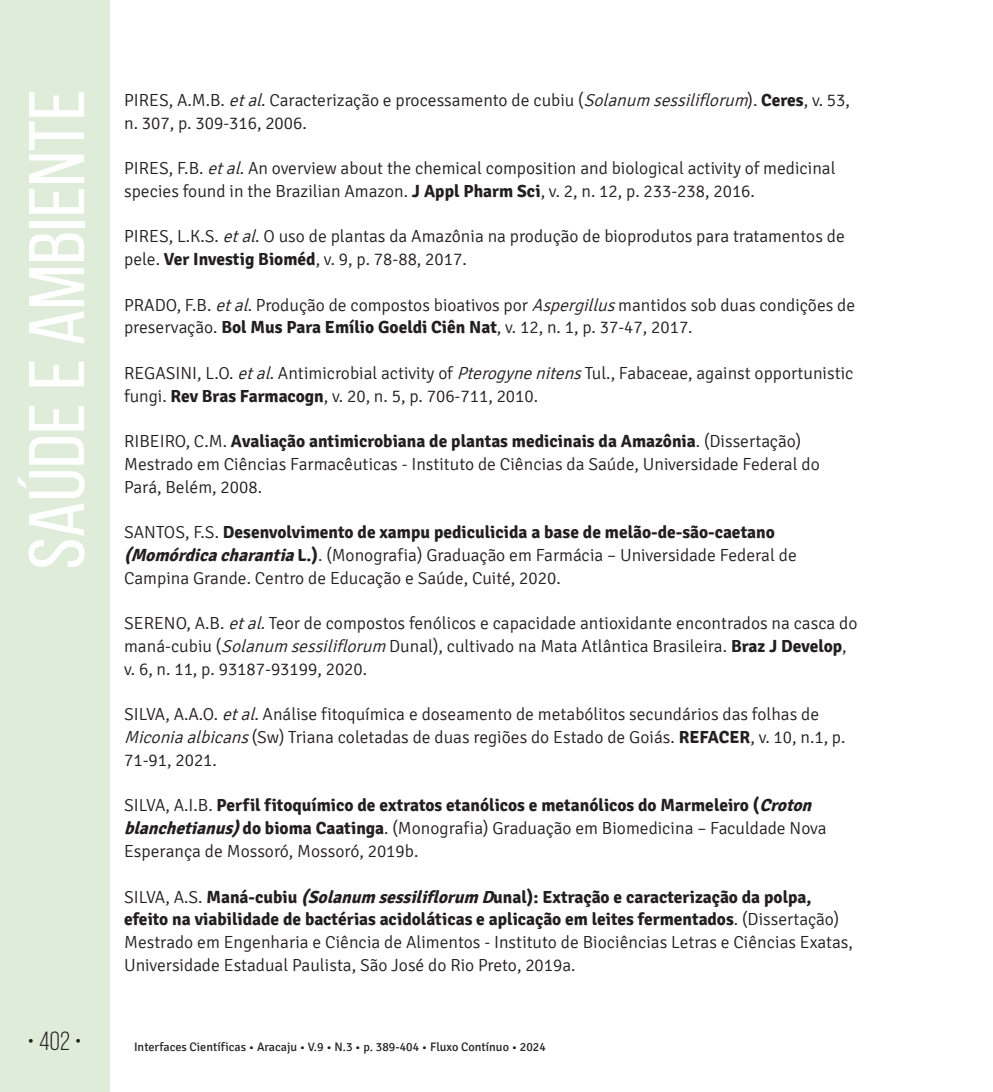
<style>
.page{position:relative;width:993px;height:1092px;background:#fff}
.page>*{position:absolute;margin:0;border:0;box-sizing:border-box;transform-origin:0 0}
.t1{font:78.75px "Bebas Neue";color:#fff;scale:1.09 1}
.t2{font:26.25px "Bebas Neue";color:#231f20}
.t3{font:300 17.5px/22.8px "Signika";color:#231f20}
.t4{font:12.25px "Signika";color:#231f20}
.s1{font-style:italic}
.s2{font-weight:700}
.s3{font-weight:700;font-style:italic}
</style>
<div class="page">
<div style="left:0;top:0;width:109px;height:1091px;background:#deecd9"></div>
<h1 class="t1" style="left:14px;top:569px;width:442px;rotate:-90deg">Saúde e Ambiente</h1>
<p class="t3" style="left:124px;top:89px;width:727px">PIRES, A.M.B. <span class="s1">etal</span>. Caracterização e processamento de cubiu (<span class="s1">Solanum sessiliflorum</span>). <span class="s2">Ceres</span>, v. 53, n. 307, p. 309-316, 2006.</p>
<p class="t3" style="left:124px;top:157px;width:712px">PIRES, F.B. <span class="s1">etal</span>. An overview about the chemical composition and biological activity of medicinal species found in the Brazilian Amazon. <span class="s2">J Appl Pharm Sci</span>, v. 2, n. 12, p. 233-238, 2016.</p>
<p class="t3" style="left:124px;top:225px;width:722px">PIRES, L.K.S. <span class="s1">etal</span>. O uso de plantas da Amazônia na produção de bioprodutos para tratamentos de pele. <span class="s2">Ver Investig Bioméd</span>, v. 9, p. 78-88, 2017.</p>
<p class="t3" style="left:124px;top:294px;width:732px">PRADO, F.B. <span class="s1">etal</span>. Produção de compostos bioativos por <span class="s1">Aspergillus</span>mantidos sob duas condições de preservação. <span class="s2">Bol Mus Para Emílio Goeldi Ciên Nat</span>, v. 12, n. 1, p. 37-47, 2017.</p>
<p class="t3" style="left:124px;top:362px;width:730px">REGASINI, L.O. <span class="s1">etal</span>. Antimicrobial activity of <span class="s1">Pterogynenitens</span>Tul., Fabaceae, against opportunistic fungi. <span class="s2">Rev Bras Farmacogn</span>, v. 20, n. 5, p. 706-711, 2010.</p>
<p class="t3" style="left:124px;top:430px;width:697px">RIBEIRO, C.M. <span class="s2">Avaliação antimicrobiana de plantas medicinais da Amazônia</span>. (Dissertação)<br>Mestrado em Ciências Farmacêuticas - Instituto de Ciências da Saúde, Universidade Federal do<br>Pará, Belém, 2008.</p>
<p class="t3" style="left:124px;top:521px;width:674px">SANTOS, F.S. <span class="s2">Desenvolvimento de xampu pediculicida a base de melão-de-são-caetano </span><span class="s3">(Momórdicacharantia</span><span class="s2">L.)</span>. (Monografia) Graduação em Farmácia – Universidade Federal de<br>Campina Grande. Centro de Educação e Saúde, Cuité, 2020.</p>
<p class="t3" style="left:124px;top:612px;width:734px">SERENO, A.B. <span class="s1">etal</span>. Teor de compostos fenólicos e capacidade antioxidante encontrados na casca do maná-cubiu (<span class="s1">Solanum sessiliflorum</span> Dunal), cultivado na Mata Atlântica Brasileira. <span class="s2">Braz J Develop</span>, v. 6, n. 11, p. 93187-93199, 2020.</p>
<p class="t3" style="left:124px;top:703px;width:722px">SILVA, A.A.O. <span class="s1">etal</span>. Análise fitoquímica e doseamento de metabólitos secundários das folhas de<br><span class="s1">Miconiaalbicans</span>(Sw) Triana coletadas de duas regiões do Estado de Goiás. <span class="s2">REFACER</span>, v. 10, n.1, p.<br>71-91, 2021.</p>
<p class="t3" style="left:124px;top:794px;width:704px">SILVA, A.I.B. <span class="s2">Perfil fitoquímico de extratos etanólicos e metanólicos do Marmeleiro (</span><span class="s3">Croton blanchetianus)</span><span class="s2">do bioma Caatinga</span>. (Monografia) Graduação em Biomedicina – Faculdade Nova<br>Esperança de Mossoró, Mossoró, 2019b.</p>
<p class="t3" style="left:124px;top:885px;width:730px">SILVA, A.S. <span class="s2">Maná-cubiu</span> <span class="s3">(Solanum sessiliflorum D</span><span class="s2">unal): Extração e caracterização da polpa, efeito na viabilidade de bactérias acidoláticas e aplicação em leites fermentados</span>. (Dissertação)<br>Mestrado em Engenharia e Ciência de Alimentos - Instituto de Biociências Letras e Ciências Exatas, Universidade Estadual Paulista, São José do Rio Preto, 2019a.</p>
<h2 class="t2" style="left:28px;top:1026px;width:55px">• 402 •</h2>
<p class="t4" style="left:134px;top:1040px;width:413px">Interfaces Científicas • Aracaju • V.9 • N.3 • p. 389-404 • Fluxo Contínuo • 2024</p>
</div>
